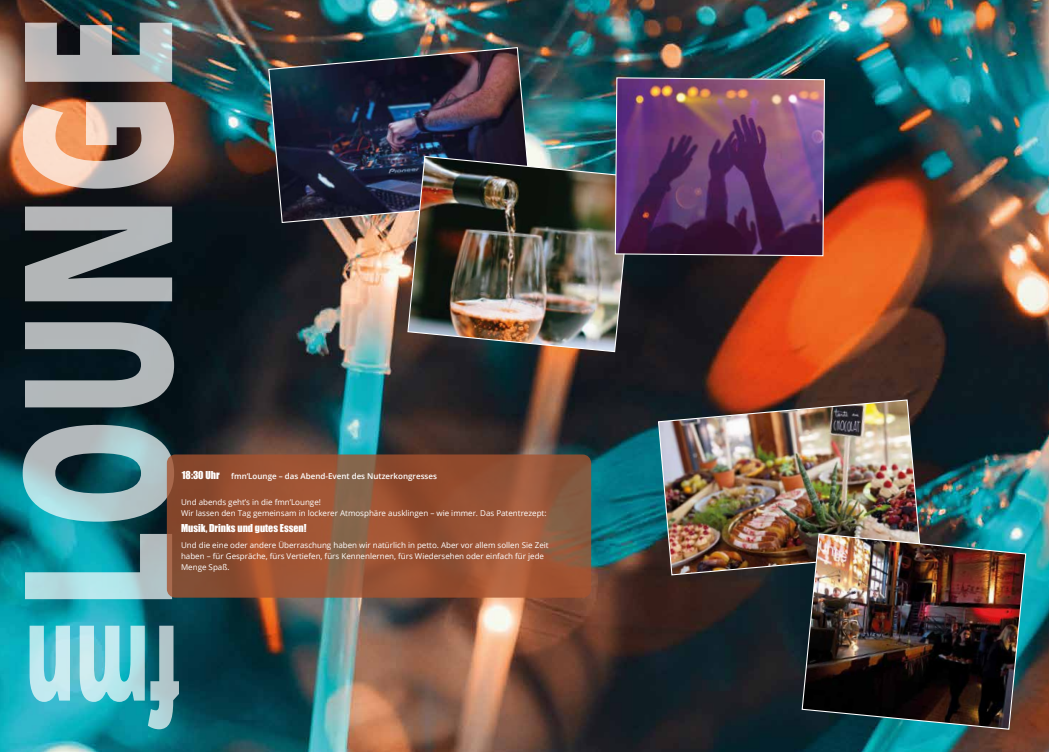
<style>
.page{position:relative;width:1049px;height:752px;background:#fff}
.page>*{position:absolute;margin:0;border:0;box-sizing:border-box;transform-origin:0 0}
.t1{font:10px "Impact";color:#fff}
.t2{font:8px/11px "Open Sans";color:#fff}
.t3{font:600 8px "Open Sans";color:#fff}
.s1{font-family:"Impact";font-weight:400;font-size:10px}
</style>
<div class="page">
<img style="left:0;top:0;width:1049px;height:751px">
<svg style="left:23px;top:23px;width:151px;height:576px;background:#778586"></svg>
<svg style="left:30px;top:625px;width:149px;height:104px;background:#6dbfca"></svg>
<svg style="left:167px;top:454px;width:424px;height:143px;background:#955335"></svg>
<img style="left:268px;top:46px;width:264px;height:177px">
<img style="left:407px;top:155px;width:226px;height:197px">
<img style="left:614px;top:77px;width:211px;height:180px">
<img style="left:657px;top:398px;width:264px;height:177px">
<img style="left:801px;top:532px;width:226px;height:198px">
<p class="t3" style="left:182px;top:470px;width:257px"><span class="s1">18:30 Uhr</span> fmn‘Lounge – das Abend-Event des Nutzerkongresses</p>
<p class="t2" style="left:181px;top:496px;width:367px">Und abends geht’s in die fmn’Lounge!<br>Wir lassen den Tag gemeinsam in lockerer Atmosphäre ausklingen – wie immer. Das Patentrezept:</p>
<p class="t1" style="left:181px;top:519px;width:127px">Musik, Drinks und gutes Essen!</p>
<p class="t2" style="left:181px;top:539px;width:369px">Und die eine oder andere Überraschung haben wir natürlich in petto. Aber vor allem sollen Sie Zeit haben – für Gespräche, fürs Vertiefen, fürs Kennenlernen, fürs Wiedersehen oder einfach für jede<br>Menge Spaß.</p>
</div>
